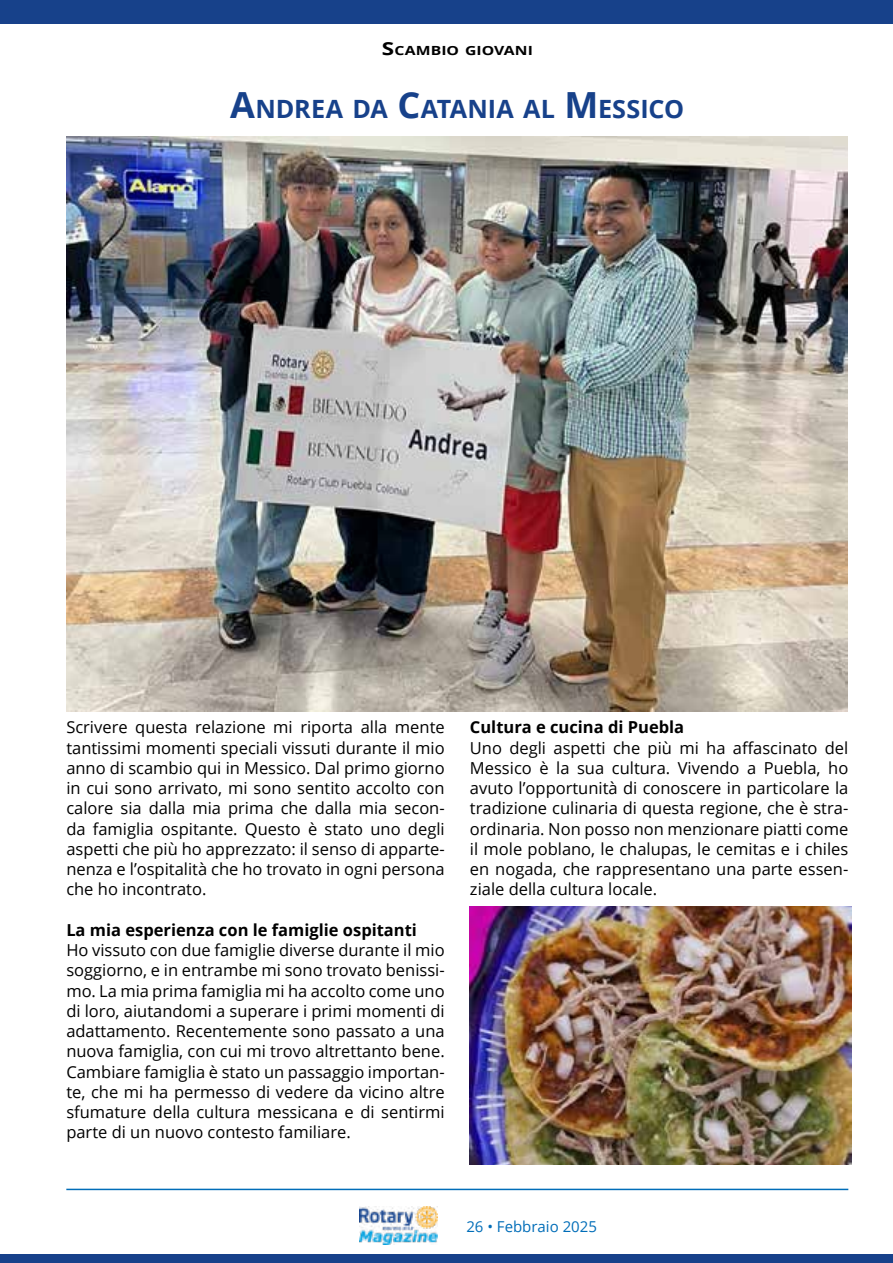
<style>
.page{position:relative;width:893px;height:1263px;background:#fff}
.page>*{position:absolute;margin:0;border:0;box-sizing:border-box;transform-origin:0 0}
.t1{font:700 25.2px "Open Sans";color:#17418a}
.t2{font:16.5px/20.2px "Open Sans";color:#000}
.t3{font:15px "Open Sans";color:#006db8}
.t4{font:700 12.6px "Open Sans";color:#000;scale:1.25 1}
.s1{font-size:18px}
.s2{font-size:36px}
.s3{font-weight:700}
</style>
<div class="page">
<img style="left:359px;top:1206px;width:78px;height:39px">
<hr style="left:66px;top:1189px;width:782px;height:1px;background:#006db8">
<div style="left:0;top:0;width:893px;height:23px;background:#17418a"></div>
<div style="left:0;top:1254px;width:893px;height:9px;background:#17418a"></div>
<img style="left:67px;top:136px;width:781px;height:575px">
<img style="left:470px;top:907px;width:381px;height:257px">
<p class="t4" style="left:382px;top:42px;width:122px"><span class="s1">S</span>CAMBIO GIOVANI</p>
<p class="t1" style="left:230px;top:91px;width:456px"><span class="s2">A</span>NDREA DA <span class="s2">C</span>ATANIA AL <span class="s2">M</span> ESSICO</p>
<p class="t2" style="left:66px;top:717px;width:380px;text-align:justify">Scrivere questa relazione mi riporta alla mente tantissimi momenti speciali vissuti durante il mio anno di scambio qui in Messico. Dal primo giorno in cui sono arrivato, mi sono sentito accolto con calore sia dalla mia prima che dalla mia secon&shy;da famiglia ospitante. Questo è stato uno degli aspetti che più ho apprezzato: il senso di apparte&shy;nenza e l’ospitalità che ho trovato in ogni persona che ho incontrato.</p>
<p class="t2" style="left:66px;top:919px;width:380px"><span class="s3">La mia esperienza con le famiglie ospitanti<br></span>Ho vissuto con due famiglie diverse durante il mio soggiorno, e in entrambe mi sono trovato benissi&shy;mo. La mia prima famiglia mi ha accolto come uno di loro, aiutandomi a superare i primi momenti di adattamento. Recentemente sono passato a una nuova famiglia, con cui mi trovo altrettanto bene.<br>Cambiare famiglia è stato un passaggio importan&shy;te, che mi ha permesso di vedere da vicino altre sfumature della cultura messicana e di sentirmi parte di un nuovo contesto familiare.</p>
<p class="t2" style="left:470px;top:717px;width:380px"><span class="s3">Cultura e cucina di Puebla<br></span>Uno degli aspetti che più mi ha affascinato del Messico è la sua cultura. Vivendo a Puebla, ho avuto l’opportunità di conoscere in particolare la tradizione culinaria di questa regione, che è stra&shy;ordinaria. Non posso non menzionare piatti come il mole poblano, le chalupas, le cemitas e i chiles en nogada, che rappresentano una parte essen&shy;ziale della cultura locale.</p>
<p class="t3" style="left:466px;top:1216px;width:132px">26 • Febbraio 2025</p>
</div>
